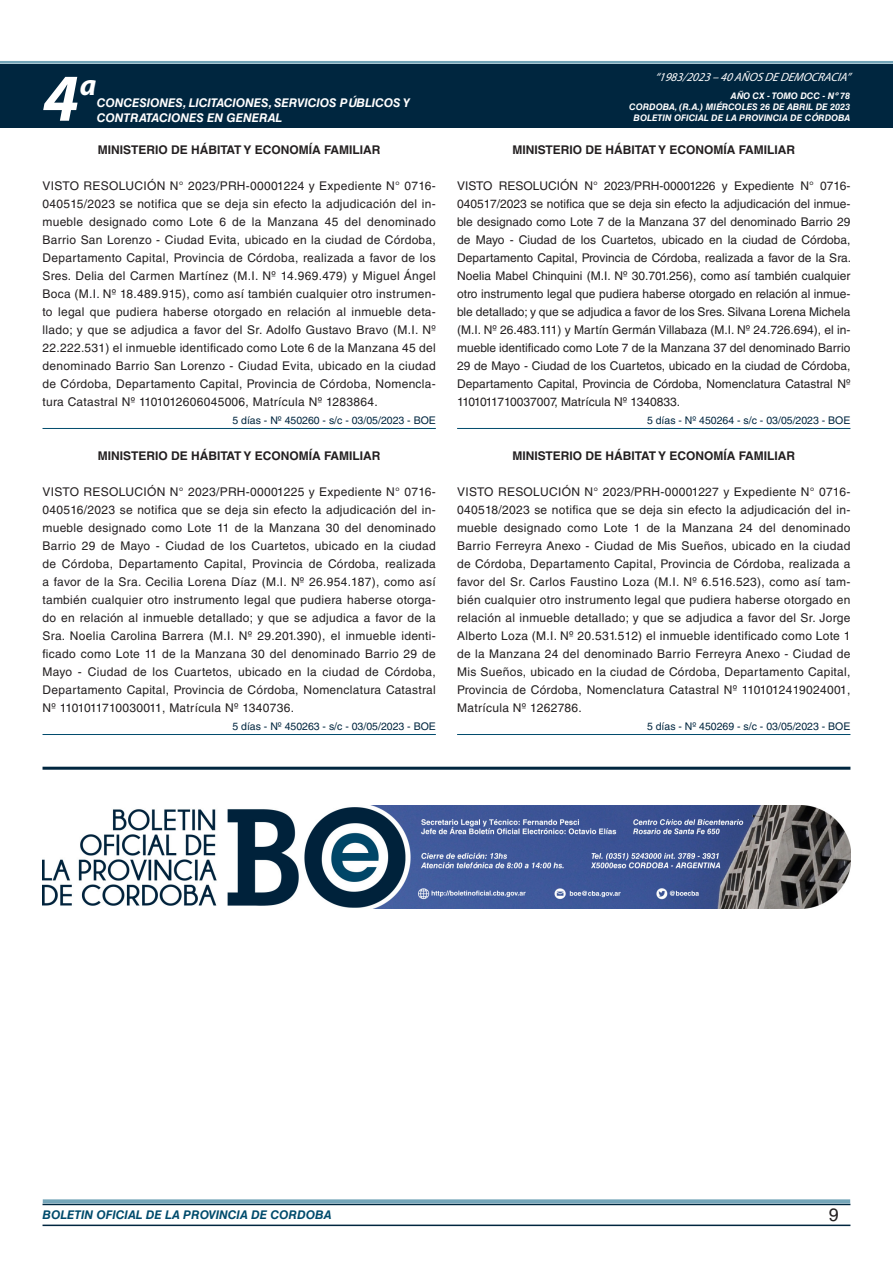
<style>
.page{position:relative;width:893px;height:1263px;background:#fff}
.page>*{position:absolute;margin:0;border:0;box-sizing:border-box;transform-origin:0 0}
.t1{font:italic 700 67.5px "Myriad Pro";color:#fff}
.t2{font:italic 700 30px "Myriad Pro";color:#fff}
.t3{font:18px "Helvetica LT Std";color:#231f20}
.TEXTO_BASE{font:12px/18px "Helvetica LT Std";letter-spacing:.025em;color:#231f20;text-align:justify}
.RESUELVE{font:700 12px "Helvetica LT Std";color:#231f20}
.t4{font:italic 700 12px/14.4px "Helvetica LT Std";color:#fff}
.t5{font:italic 700 12px "Helvetica LT Std";color:#004b6c}
.t6{font:italic 12px "Myriad Pro";color:#fff}
.FECHA_DE_VENCIMIENTO{font:10.5px "Helvetica LT Std";color:#00263f}
.t7{font:italic 700 9px/10.8px "Helvetica LT Std";color:#fff;text-align:right}
</style>
<div class="page">
<div style="left:0;top:61px;width:893px;height:6px;background:#fff;opacity:.75"></div>
<hr style="left:43px;top:1224px;width:807px;height:2px;background:#00263f">
<div style="left:42px;top:1198px;width:809px;height:8px;background:#fff;opacity:.75"></div>
<div style="left:0;top:64px;width:893px;height:64px;background:#00263f"></div>
<hr style="left:43px;top:428px;width:393px;height:1px;background:#004b6c">
<hr style="left:43px;top:734px;width:393px;height:1px;background:#004b6c">
<hr style="left:457px;top:428px;width:393px;height:1px;background:#004b6c">
<hr style="left:457px;top:734px;width:393px;height:1px;background:#004b6c">
<hr style="left:43px;top:767px;width:807px;height:3px;background:#00263f">
<img style="left:43px;top:805px;width:807px;height:104px">
<h1 class="t1" style="left:43px;top:54px;width:38px">4</h1>
<h2 class="t2" style="left:80px;top:66px;width:18px">a</h2>
<p class="t4" style="left:97px;top:96px;width:315px">CONCESIONES, LICITACIONES, SERVICIOS PÚBLICOS Y<br>CONTRATACIONES EN GENERAL</p>
<p class="t6" style="left:655px;top:70px;width:197px">“ 1983/2023 – 40 AÑOS DE DEMOCRACIA”</p>
<p class="t7" style="left:629px;top:91px;width:223px">AÑO CX - TOMO DCC - Nº 78<br>CORDOBA, (R.A.) MIÉRCOLES 26 DE ABRIL DE 2023</p>
<p class="t7" style="left:634px;top:112px;width:218px">BOLETIN OFICIAL DE LA PROVINCIA DE CÓRDOBA</p>
<p class="RESUELVE" style="left:98px;top:142px;width:284px">MINISTERIO DE HÁBITAT Y ECONOMÍA FAMILIAR</p>
<p class="TEXTO_BASE" style="left:43px;top:177px;width:395px">VISTO RESOLUCIÓN N° 2023/PRH-00001224 y Expediente N° 0716- 040515/2023 se notifica que se deja sin efecto la adjudicación del in&shy;mueble designado como Lote 6 de la Manzana 45 del denominado Barrio San Lorenzo - Ciudad Evita, ubicado en la ciudad de Córdoba, Departamento Capital, Provincia de Córdoba, realizada a favor de los Sres. Delia del Carmen Martínez (M.I. Nº 14.969.479) y Miguel Ángel Boca (M.I. Nº 18.489.915), como así también cualquier otro instrumen&shy;to legal que pudiera haberse otorgado en relación al inmueble deta&shy;llado; y que se adjudica a favor del Sr. Adolfo Gustavo Bravo (M.I. Nº 22.222.531) el inmueble identificado como Lote 6 de la Manzana 45 del denominado Barrio San Lorenzo - Ciudad Evita, ubicado en la ciudad de Córdoba, Departamento Capital, Provincia de Córdoba, Nomencla&shy;tura Catastral Nº 1101012606045006, Matrícula Nº 1283864.</p>
<p class="FECHA_DE_VENCIMIENTO" style="left:232px;top:414px;width:205px">5 días - Nº 450260 - s/c - 03/05/2023 - BOE</p>
<p class="RESUELVE" style="left:98px;top:448px;width:284px">MINISTERIO DE HÁBITAT Y ECONOMÍA FAMILIAR</p>
<p class="TEXTO_BASE" style="left:43px;top:483px;width:395px">VISTO RESOLUCIÓN N° 2023/PRH-00001225 y Expediente N° 0716- 040516/2023 se notifica que se deja sin efecto la adjudicación del in&shy;mueble designado como Lote 11 de la Manzana 30 del denominado Barrio 29 de Mayo - Ciudad de los Cuartetos, ubicado en la ciudad de Córdoba, Departamento Capital, Provincia de Córdoba, realizada a favor de la Sra. Cecilia Lorena Díaz (M.I. Nº 26.954.187), como así también cualquier otro instrumento legal que pudiera haberse otorga&shy;do en relación al inmueble detallado; y que se adjudica a favor de la Sra. Noelia Carolina Barrera (M.I. Nº 29.201.390), el inmueble identi&shy;ficado como Lote 11 de la Manzana 30 del denominado Barrio 29 de Mayo - Ciudad de los Cuartetos, ubicado en la ciudad de Córdoba, Departamento Capital, Provincia de Córdoba, Nomenclatura Catastral Nº 1101011710030011, Matrícula Nº 1340736.</p>
<p class="FECHA_DE_VENCIMIENTO" style="left:232px;top:720px;width:205px">5 días - Nº 450263 - s/c - 03/05/2023 - BOE</p>
<p class="RESUELVE" style="left:512px;top:142px;width:284px">MINISTERIO DE HÁBITAT Y ECONOMÍA FAMILIAR</p>
<p class="TEXTO_BASE" style="left:457px;top:177px;width:396px">VISTO RESOLUCIÓN N° 2023/PRH-00001226 y Expediente N° 0716- 040517/2023 se notifica que se deja sin efecto la adjudicación del inmue&shy;ble designado como Lote 7 de la Manzana 37 del denominado Barrio 29 de Mayo - Ciudad de los Cuartetos, ubicado en la ciudad de Córdoba, Departamento Capital, Provincia de Córdoba, realizada a favor de la Sra.<br>Noelia Mabel Chinquini (M.I. Nº 30.701.256), como así también cualquier otro instrumento legal que pudiera haberse otorgado en relación al inmue&shy;ble detallado; y que se adjudica a favor de los Sres. Silvana Lorena Michela (M.I. Nº 26.483.111) y Martín Germán Villabaza (M.I. Nº 24.726.694), el in&shy;mueble identificado como Lote 7 de la Manzana 37 del denominado Barrio 29 de Mayo - Ciudad de los Cuartetos, ubicado en la ciudad de Córdoba, Departamento Capital, Provincia de Córdoba, Nomenclatura Catastral Nº 1101011710037007, Matrícula Nº 1340833.</p>
<p class="FECHA_DE_VENCIMIENTO" style="left:647px;top:414px;width:205px">5 días - Nº 450264 - s/c - 03/05/2023 - BOE</p>
<p class="RESUELVE" style="left:512px;top:448px;width:284px">MINISTERIO DE HÁBITAT Y ECONOMÍA FAMILIAR</p>
<p class="TEXTO_BASE" style="left:457px;top:483px;width:395px">VISTO RESOLUCIÓN N° 2023/PRH-00001227 y Expediente N° 0716- 040518/2023 se notifica que se deja sin efecto la adjudicación del in&shy;mueble designado como Lote 1 de la Manzana 24 del denominado Barrio Ferreyra Anexo - Ciudad de Mis Sueños, ubicado en la ciudad de Córdoba, Departamento Capital, Provincia de Córdoba, realizada a favor del Sr. Carlos Faustino Loza (M.I. Nº 6.516.523), como así tam&shy;bién cualquier otro instrumento legal que pudiera haberse otorgado en relación al inmueble detallado; y que se adjudica a favor del Sr. Jorge Alberto Loza (M.I. Nº 20.531.512) el inmueble identificado como Lote 1 de la Manzana 24 del denominado Barrio Ferreyra Anexo - Ciudad de Mis Sueños, ubicado en la ciudad de Córdoba, Departamento Capital, Provincia de Córdoba, Nomenclatura Catastral Nº 1101012419024001, Matrícula Nº 1262786.</p>
<p class="FECHA_DE_VENCIMIENTO" style="left:647px;top:720px;width:205px">5 días - Nº 450269 - s/c - 03/05/2023 - BOE</p>
<p class="t5" style="left:43px;top:1208px;width:290px">BOLETIN OFICIAL DE LA PROVINCIA DE CORDOBA</p>
<h3 class="t3" style="left:829px;top:1204px;width:12px">9</h3>
</div>
